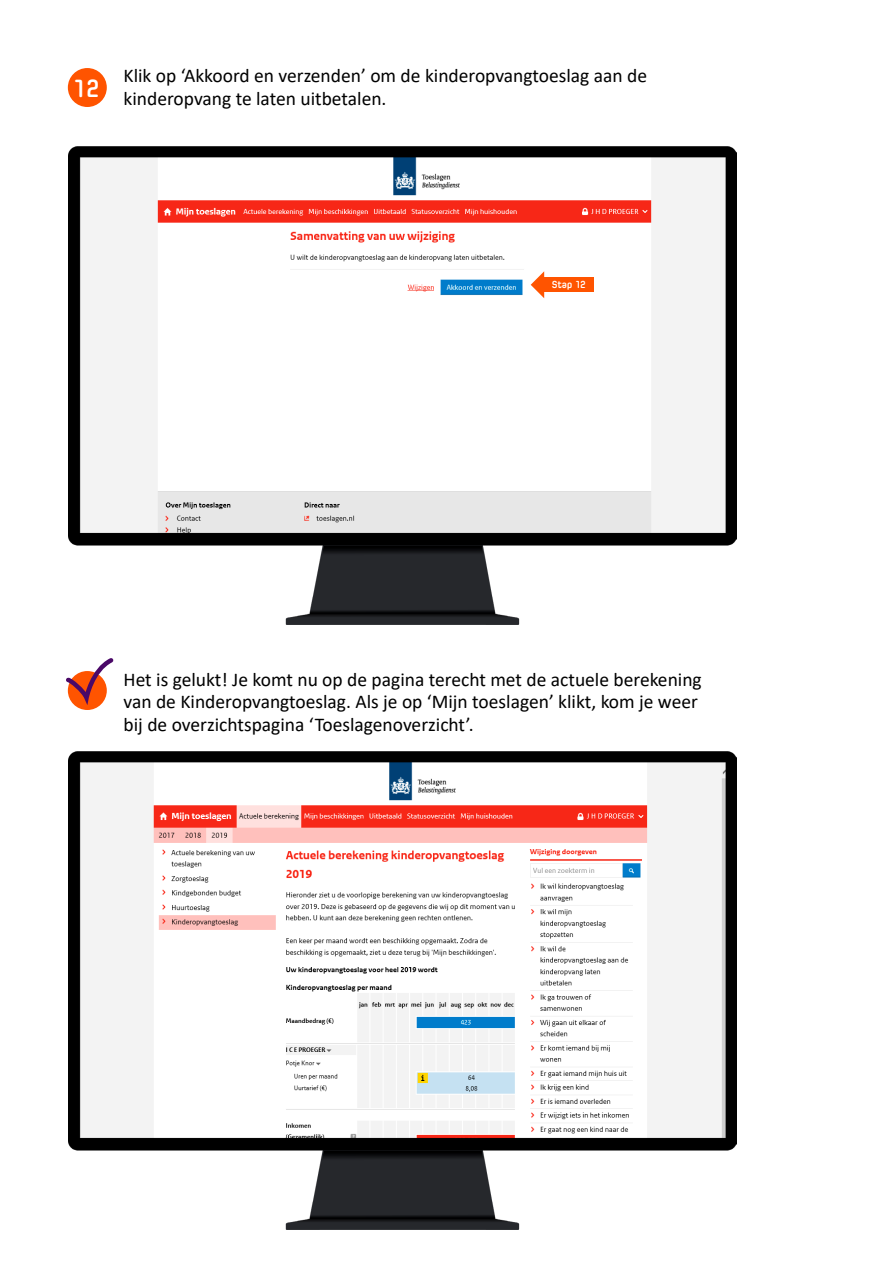
<style>
.page{position:relative;width:893px;height:1263px;background:#fff}
.page>*{position:absolute;margin:0;border:0;box-sizing:border-box;transform-origin:0 0}
.t1{font:700 25.5px "Spoon";color:#fff}
.t2{font:19.5px/22.5px "Calibri";color:#000}
.t3{font:700 10.5px "Spoon";letter-spacing:-.03em;color:#fff}
</style>
<div class="page">
<div style="left:68px;top:68px;width:39px;height:39px;background:#ff5400;border-radius:50%"></div>
<img style="left:68px;top:147px;width:669px;height:478px">
<div style="left:543px;top:277px;width:51px;height:15px;background:#ff5400"></div>
<svg style="left:531px;top:271px;width:13px;height:27px"></svg>
<svg style="left:66px;top:658px;width:48px;height:52px"></svg>
<img style="left:68px;top:752px;width:669px;height:477px">
<div style="left:438px;top:961px;width:39px;height:16px;background:#fff"></div>
<p class="t1" style="left:72px;top:73px;width:29px">12</p>
<p class="t2" style="left:124px;top:64px;width:525px">Klik op ‘Akkoord en verzenden’ om de kinderopvangtoeslag aan de kinderopvang te laten uitbetalen.</p>
<p class="t3" style="left:552px;top:278px;width:35px">Stap 12</p>
<p class="t2" style="left:124px;top:667px;width:580px">Het is gelukt! Je komt nu op de pagina terecht met de actuele berekening van de Kinderopvangtoeslag. Als je op ‘Mijn toeslagen’ klikt, kom je weer bij de overzichtspagina ‘Toeslagenoverzicht’.</p>
</div>
